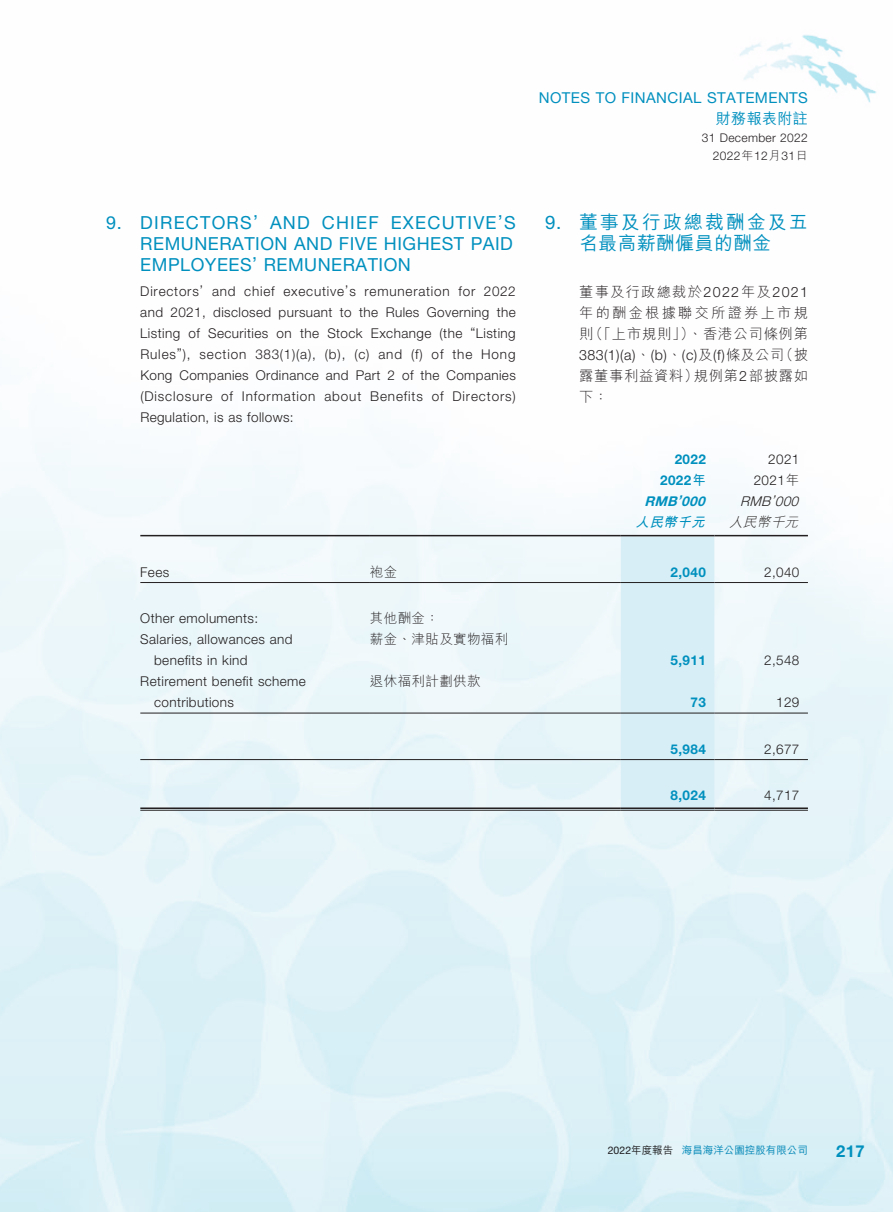
<style>
.page{position:relative;width:893px;height:1212px;background:#fff}
.page>*{position:absolute;margin:0;border:0;box-sizing:border-box;transform-origin:0 0}
.t1{font:500 18.75px/21px "M Hei HK";letter-spacing:.12em;color:#0090be;text-align:center}
.t2{font:18px/21px "Helvetica Neue LT Std";letter-spacing:.03em;color:#0090be}
.t3{font:700 16.5px "Helvetica Neue LT Std";color:#0090be}
.t4{font:15px "Helvetica Neue LT Std";letter-spacing:.03em;color:#0090be}
.t5{font:500 15px "M Hei HK";letter-spacing:.03em;color:#0090be}
.t6{font:300 14.25px/21px "M Hei HK";letter-spacing:.09em;color:#231f20;text-align:justify}
.t7{font:300 14.25px "Helvetica Neue LT Std";color:#231f20}
.t8{font:300 14.25px/21px "M Hei HK";letter-spacing:.055em;color:#231f20}
.t9{font:300 13.5px/21px "Helvetica Neue LT Std";letter-spacing:.03em;color:#231f20}
.t10{font:700 13.5px "Helvetica Neue LT Std";letter-spacing:.03em;color:#0090be}
.t11{font:300 13.5px "M Hei HK";letter-spacing:.03em;color:#231f20}
.t12{font:italic 700 13.5px "Helvetica Neue LT Std";color:#0090be}
.t13{font:italic 300 13.5px "Helvetica Neue LT Std";color:#231f20}
.t14{font:italic 700 13.5px "M Hei HK";color:#0090be}
.t15{font:italic 300 13.5px "M Hei HK";color:#231f20}
.t16{font:300 12px/18px "Helvetica Neue LT Std";letter-spacing:.03em;color:#231f20;text-align:right}
.t17{font:500 10.5px "M Hei HK";color:#0090be}
.s1{font-family:"M Hei HK"}
.s2{font-family:"Helvetica Neue LT Std";font-weight:400}
.s3{font-family:"Helvetica Neue LT Std"}
.s4{font-family:"Helvetica Neue LT Std";font-weight:400;color:#231f20}
.s5{color:#231f20}
</style>
<div class="page">
<img style="left:738px;top:34px;width:139px;height:72px">
<div style="left:621px;top:536px;width:93px;height:274px;background:#d7eef6"></div>
<hr style="left:140px;top:535px;width:230px;height:1px;background:#231f20">
<hr style="left:370px;top:535px;width:251px;height:1px;background:#231f20">
<hr style="left:621px;top:535px;width:93px;height:1px;background:#231f20">
<hr style="left:714px;top:535px;width:94px;height:1px;background:#231f20">
<hr style="left:140px;top:582px;width:230px;height:1px;background:#231f20">
<hr style="left:370px;top:582px;width:251px;height:1px;background:#231f20">
<hr style="left:621px;top:582px;width:93px;height:1px;background:#231f20">
<hr style="left:714px;top:582px;width:94px;height:1px;background:#231f20">
<hr style="left:140px;top:713px;width:230px;height:1px;background:#231f20">
<hr style="left:370px;top:713px;width:251px;height:1px;background:#231f20">
<hr style="left:621px;top:713px;width:93px;height:1px;background:#231f20">
<hr style="left:714px;top:713px;width:94px;height:1px;background:#231f20">
<hr style="left:140px;top:759px;width:230px;height:1px;background:#231f20">
<hr style="left:370px;top:759px;width:251px;height:1px;background:#231f20">
<hr style="left:621px;top:759px;width:93px;height:1px;background:#231f20">
<hr style="left:714px;top:759px;width:94px;height:1px;background:#231f20">
<hr style="left:140px;top:807px;width:230px;height:2px;background:#231f20">
<hr style="left:140px;top:810px;width:230px;height:1px;background:#231f20">
<hr style="left:370px;top:807px;width:251px;height:2px;background:#231f20">
<hr style="left:370px;top:810px;width:251px;height:1px;background:#231f20">
<hr style="left:621px;top:807px;width:93px;height:2px;background:#231f20">
<hr style="left:621px;top:810px;width:93px;height:1px;background:#231f20">
<hr style="left:714px;top:807px;width:94px;height:2px;background:#231f20">
<hr style="left:714px;top:810px;width:94px;height:1px;background:#231f20">
<h2 class="t2" style="left:140px;top:212px;width:377px;text-indent:-34px">9. DIRECTORS’ AND CHIEF EXECUTIVE’S<br>REMUNERATION AND FIVE HIGHEST PAID<br>EMPLOYEES’ REMUNERATION</h2>
<p class="t9" style="left:140px;top:280px;width:377px;text-align:justify">Directors’ and chief executive’s remuneration for 2022 and 2021, disclosed pursuant to the Rules Governing the Listing of Securities on the Stock Exchange (the “Listing Rules”), section 383(1)(a), (b), (c) and (f) of the Hong Kong Companies Ordinance and Part 2 of the Companies (Disclosure of Information about Benefits of Directors)<br>Regulation, is as follows:</p>
<p class="t4" style="left:539px;top:88px;width:271px">NOTES TO FINANCIAL STATEMENTS</p>
<p class="t5" style="left:716px;top:107px;width:94px">財務報表附註</p>
<p class="t16" style="left:702px;top:128px;width:108px">31 December 2022<br>2022<span class="s1">年</span>12<span class="s1">月</span>31<span class="s1">日</span></p>
<h1 class="t1" style="left:545px;top:210px;width:264px"><span class="s2">9.</span> 董事及行政總裁酬金及五名最高薪酬僱員的酬金</h1>
<p class="t6" style="left:579px;top:281px;width:230px">董事及行政總裁於<span class="s3">2022</span>年及<span class="s3">2021</span>年的酬金根據聯交所證券上市規則（「上市規則」）、香港公司條例第</p>
<p class="t7" style="left:579px;top:346px;width:230px">383(1)(a)<span class="s1">、</span>(b)<span class="s1">、</span>(c)<span class="s1">及</span>(f)<span class="s1">條及公司（披</span></p>
<p class="t8" style="left:579px;top:365px;width:230px">露董事利益資料）規例第<span class="s3">2</span>部披露如下：</p>
<p class="t10" style="left:675px;top:451px;width:33px">2022</p>
<p class="t9" style="left:768px;top:448px;width:33px">2021</p>
<p class="t10" style="left:660px;top:472px;width:47px">2022<span class="s1">年</span></p>
<p class="t9" style="left:754px;top:469px;width:47px">2021<span class="s1">年</span></p>
<p class="t12" style="left:644px;top:493px;width:66px">RMB’000</p>
<p class="t13" style="left:740px;top:493px;width:64px">RMB’000</p>
<p class="t14" style="left:635px;top:512px;width:75px">人民幣千元</p>
<p class="t15" style="left:729px;top:515px;width:74px">人民幣千元</p>
<p class="t9" style="left:140px;top:561px;width:30px">Fees</p>
<p class="t11" style="left:370px;top:565px;width:29px">袍金</p>
<p class="t10" style="left:671px;top:563px;width:37px">2,040</p>
<p class="t9" style="left:764px;top:561px;width:37px">2,040</p>
<p class="t9" style="left:140px;top:608px;width:119px">Other emoluments:</p>
<p class="t11" style="left:370px;top:611px;width:71px">其他酬金：</p>
<p class="t9" style="left:154px;top:629px;width:140px;text-indent:-14px">Salaries, allowances and benefits in kind</p>
<p class="t11" style="left:370px;top:632px;width:140px">薪金、津貼及實物福利</p>
<p class="t10" style="left:671px;top:652px;width:37px">5,911</p>
<p class="t9" style="left:764px;top:650px;width:37px">2,548</p>
<p class="t9" style="left:154px;top:671px;width:153px;text-indent:-14px">Retirement benefit scheme contributions</p>
<p class="t11" style="left:370px;top:674px;width:112px">退休福利計劃供款</p>
<p class="t10" style="left:690px;top:694px;width:17px">73</p>
<p class="t9" style="left:776px;top:692px;width:25px">129</p>
<p class="t10" style="left:671px;top:740px;width:37px">5,984</p>
<p class="t9" style="left:764px;top:738px;width:37px">2,677</p>
<p class="t10" style="left:671px;top:787px;width:37px">8,024</p>
<p class="t9" style="left:764px;top:785px;width:37px">4,717</p>
<p class="t17" style="left:608px;top:1142px;width:202px"><span class="s4">2022</span><span class="s5">年度報告</span> 海昌海洋公園控股有限公司</p>
<p class="t3" style="left:836px;top:1140px;width:30px">217</p>
</div>
